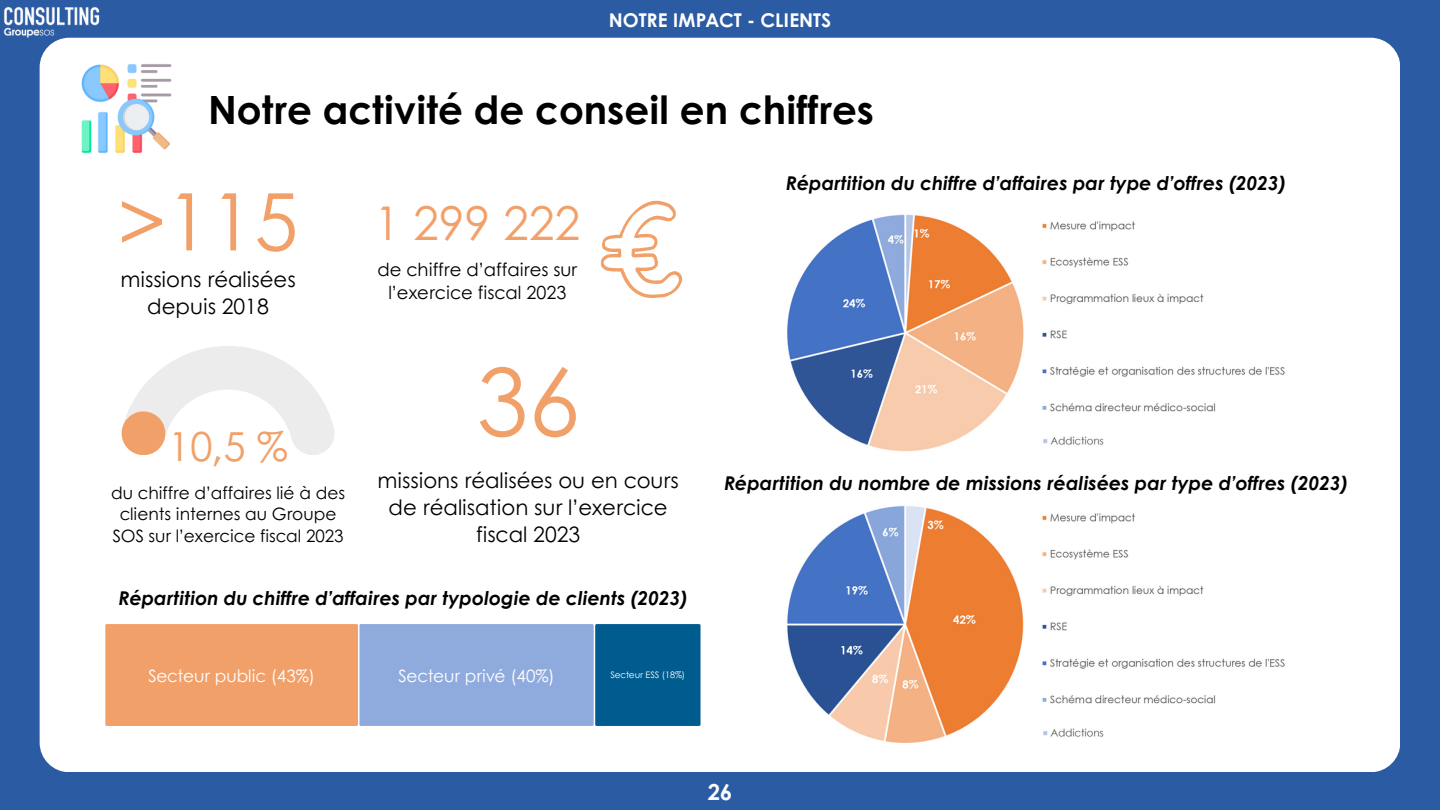
<style>
.page{position:relative;width:1440px;height:810px;background:#2b5ba3}
.page>*{position:absolute;margin:0;border:0;box-sizing:border-box;transform-origin:0 0}
.t1{font:93.5px "Century Gothic";color:#f1a069}
.t2{font:79.4px "Century Gothic";color:#f1a069}
.t3{font:46.4px "Century Gothic";color:#f1a069}
.t4{font:40px "Century Gothic";color:#f1a069}
.t5{font:700 39px "Century Gothic";color:#000}
.t6{font:700 22px "Century Gothic";color:#fcfcfc}
.t7{font:21.2px/27px "Century Gothic";color:#000;text-align:center}
.t8{font:italic 700 19px "Century Gothic";color:#000}
.t9{font:700 19px "Century Gothic";color:#fff}
.t10{font:18px/23.2px "Century Gothic";color:#000;text-align:center}
.t11{font:17px/21.8px "Century Gothic";color:#000;text-align:center}
.t12{font:17px "Century Gothic";color:#fff}
.t13{font:9px "Century Gothic";color:#fff}
</style>
<div class="page">
<div style="left:40px;top:38px;width:1360px;height:734px;background:#fff;border-radius:30px"></div>
<svg style="left:121px;top:346px;width:213px;height:109px"></svg>
<svg style="left:105px;top:624px;width:596px;height:102px"></svg>
<img style="left:3px;top:6px;width:98px;height:32px">
<img style="left:82px;top:64px;width:89px;height:89px">
<svg style="left:601px;top:201px;width:81px;height:97px"></svg>
<img style="left:787px;top:214px;width:237px;height:238px">
<img style="left:1042px;top:221px;width:243px;height:224px">
<img style="left:787px;top:505px;width:237px;height:238px">
<img style="left:1042px;top:513px;width:243px;height:224px">
<p class="t9" style="left:609px;top:6px;width:224px">NOTRE IMPACT - CLIENTS</p>
<p class="t5" style="left:208px;top:80px;width:667px">Notre activité de conseil en chiffres</p>
<p class="t2" style="left:118px;top:161px;width:182px">&gt;115</p>
<h3 class="t7" style="left:120px;top:264px;width:177px">missions réalisées depuis 2018</h3>
<p class="t4" style="left:168px;top:417px;width:121px">10,5 %</p>
<p class="t11" style="left:111px;top:481px;width:235px">du chiffre d’affaires lié à des clients internes au Groupe<br>SOS sur l’exercice fiscal 2023</p>
<h4 class="t3" style="left:374px;top:188px;width:207px">1 299 222</h4>
<h1 class="t10" style="left:378px;top:257px;width:201px">de chiffre d’affaires sur l’exercice fiscal 2023</h1>
<p class="t1" style="left:476px;top:331px;width:105px">36</p>
<p class="t7" style="left:378px;top:466px;width:303px">missions réalisées ou en cours de réalisation sur l’exercice fiscal 2023</p>
<h5 class="t8" style="left:118px;top:584px;width:570px">Répartition du chiffre d’affaires par typologie de clients (2023)</h5>
<p class="t12" style="left:148px;top:663px;width:169px">Secteur public (43%)</p>
<p class="t12" style="left:398px;top:663px;width:158px">Secteur privé (40%)</p>
<p class="t13" style="left:610px;top:668px;width:76px">Secteur ESS (18%)</p>
<p class="t8" style="left:786px;top:168px;width:501px">Répartition du chiffre d’affaires par type d’offres (2023)</p>
<p class="t8" style="left:724px;top:469px;width:625px">Répartition du nombre de missions réalisées par type d’offres (2023)</p>
<p class="t6" style="left:708px;top:776px;width:26px">26</p>
</div>
